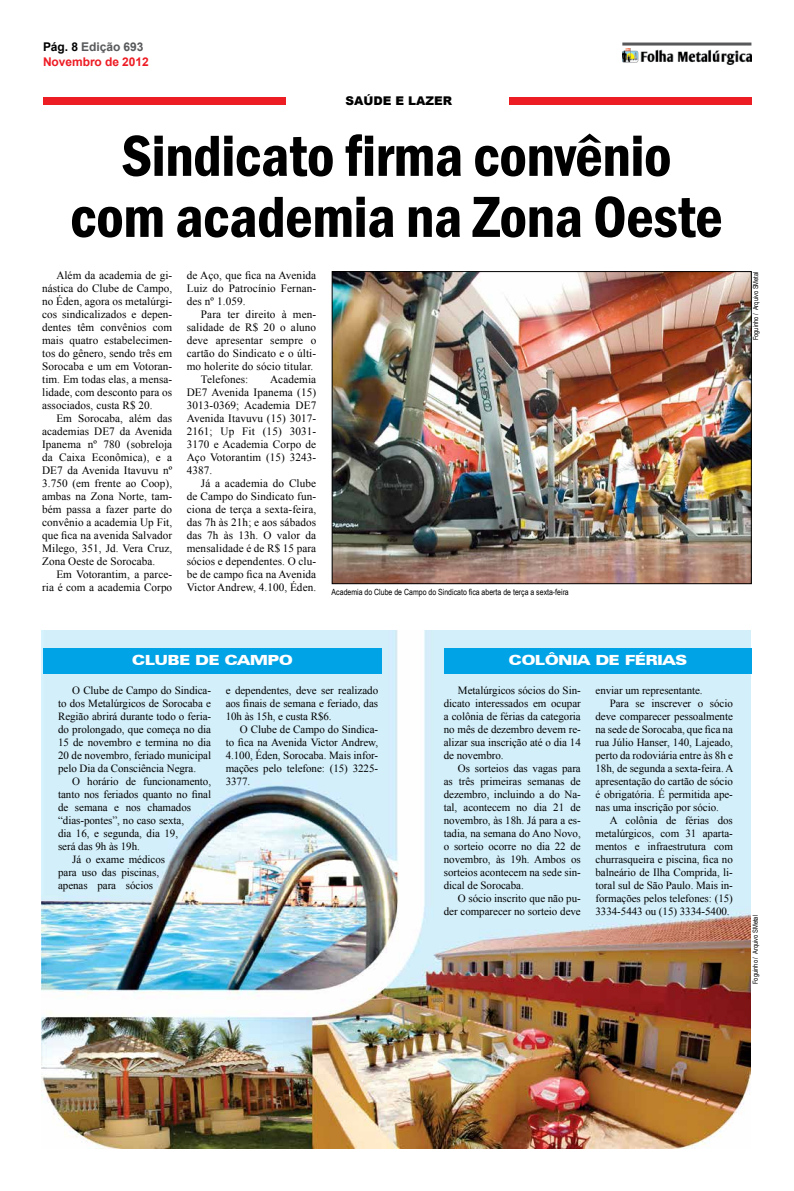
<style>
.page{position:relative;width:794px;height:1191px;background:#fff}
.page>*{position:absolute;margin:0;border:0;box-sizing:border-box;transform-origin:0 0}
.t1{font:600 condensed 60px/61px "Franklin Gothic";letter-spacing:-.01em;color:#000;text-align:center}
.t2{font:900 expanded 14px "Zurich BT";letter-spacing:-.005em;color:#fff}
.t3{font:700 12px/14.4px "Arial";letter-spacing:-.005em;color:#ed1c24}
.t4{font:900 12px "Arial";color:#000}
.t5{font:11.2px/13px "Times New Roman";letter-spacing:.01em;color:#000;text-align:justify}
.t6{font:11px/13px "Times New Roman";letter-spacing:-.005em;color:#000;text-align:justify}
.t7{font:8.5px "Arial Narrow";color:#000}
.t8{font:7px "Arial Narrow";color:#000}
.s1{color:#000}
.s2{color:#58595b}
</style>
<div class="page">
<hr style="left:622px;top:43px;width:129px;height:3px;background:#58595b">
<img style="left:622px;top:48px;width:129px;height:16px">
<img style="left:42px;top:631px;width:709px;height:517px">
<div style="left:43px;top:97px;width:243px;height:7px;background:#ed1d24"></div>
<div style="left:509px;top:97px;width:243px;height:7px;background:#ed1d24"></div>
<img style="left:334px;top:273px;width:415px;height:309px">
<div style="left:332px;top:271px;width:419px;height:313px;border:1px solid #000"></div>
<div style="left:43px;top:647px;width:339px;height:26px;background:#00a3e6"></div>
<div style="left:444px;top:647px;width:307px;height:26px;background:#00a3e6"></div>
<p class="t3" style="left:43px;top:40px;width:107px"><span class="s1">Pág. 8</span> <span class="s2">Edição 693<br></span>Novembro de 2012</p>
<p class="t4" style="left:345px;top:92px;width:99px">SAÚDEELAZER</p>
<h1 class="t1" style="left:70px;top:124px;width:654px">Sindicato firma convênio com academia na Zona Oeste</h1>
<p class="t5" style="left:42px;top:269px;width:132px;text-indent:14px">Além da academia de gi&shy;nástica do Clube de Campo, no Éden, agora os metalúrgi&shy;cos sindicalizados e depen&shy;dentes têm convênios com mais quatro estabelecimen&shy;tos do gênero, sendo três em Sorocaba e um em Votoran&shy;tim. Em todas elas, a mensa&shy;lidade, com desconto para os associados, custa R$ 20.</p>
<p class="t5" style="left:42px;top:412px;width:132px;text-indent:14px">Em Sorocaba, além das academias DE7 da Avenida Ipanema nº 780 (sobreloja da Caixa Econômica), e a DE7 da Avenida Itavuvu nº 3.750 (em frente ao Coop), ambas na Zona Norte, tam&shy;bém passa a fazer parte do convênio a academia Up Fit, que fica na avenida Salvador Milego, 351, Jd. Vera Cruz, Zona Oeste de Sorocaba.</p>
<p class="t5" style="left:42px;top:568px;width:132px;text-align:right">Em Votorantim, a parce&shy;ria é com a academia Corpo</p>
<p class="t5" style="left:187px;top:269px;width:131px">de Aço, que fica na Avenida Luiz do Patrocínio Fernan&shy;des nº 1.059.</p>
<p class="t5" style="left:201px;top:308px;width:117px">Para ter direito à men-</p>
<p class="t5" style="left:187px;top:321px;width:131px">salidade de R$ 20 o aluno</p>
<p class="t5" style="left:187px;top:334px;width:131px">deve apresentar sempre o</p>
<p class="t5" style="left:187px;top:347px;width:131px">cartão do Sindicato e o últi-</p>
<p class="t5" style="left:187px;top:360px;width:128px">mo holerite do sócio titular.</p>
<p class="t5" style="left:201px;top:373px;width:49px">Telefones:</p>
<p class="t5" style="left:187px;top:373px;width:131px;text-indent:83px">Academia DE7 Avenida Ipanema (15)<br>3013-0369; Academia DE7<br>Avenida Itavuvu (15) 3017- 2161; Up Fit (15) 3031- 3170 e Academia Corpo de Aço Votorantim (15) 3243- 4387.</p>
<p class="t5" style="left:187px;top:477px;width:131px;text-indent:14px">Já a academia do Clube de Campo do Sindicato fun&shy;ciona de terça a sexta-feira, das 7h às 21h; e aos sábados das 7h às 13h. O valor da mensalidade é de R$ 15 para sócios e dependentes. O clu&shy;be de campo fica na Avenida Victor Andrew, 4.100, Éden.</p>
<p class="t7" style="left:332px;top:585px;width:239px">Academia do Clube de Campo do Sindicato fica aberta de terça a sexta-feira</p>
<p class="t8" style="left:750px;top:340px;width:70px;rotate:-90deg">Foguinho / Arquivo SMetal</p>
<p class="t2" style="left:132px;top:652px;width:76px">CLUBE DE</p>
<p class="t2" style="left:225px;top:652px;width:15px">CAM</p>
<p class="t2" style="left:268px;top:652px;width:25px">PO</p>
<p class="t2" style="left:509px;top:652px;width:13px">COL</p>
<p class="t2" style="left:545px;top:652px;width:63px">ÔNIA DE</p>
<p class="t2" style="left:625px;top:652px;width:32px">FÉRIAS</p>
<p class="t6" style="left:58px;top:683px;width:155px;text-indent:14px">O Clube de Campo do Sindica&shy;to dos Metalúrgicos de Sorocaba e Região abrirá durante todo o feria&shy;do prolongado, que começa no dia 15 de novembro e termina no dia 20 de novembro, feriado municipal pelo Dia da Consciência Negra.</p>
<p class="t6" style="left:72px;top:774px;width:140px">O horário de funcionamento,</p>
<p class="t6" style="left:58px;top:787px;width:155px">tanto nos feriados quanto no final</p>
<p class="t6" style="left:58px;top:800px;width:135px">de semana e nos chamados</p>
<p class="t6" style="left:58px;top:813px;width:128px">“dias-pontes”, no caso sexta,</p>
<p class="t6" style="left:58px;top:826px;width:122px">dia 16, e segunda, dia 19,</p>
<p class="t6" style="left:58px;top:839px;width:83px">será das 9h às 19h.</p>
<p class="t6" style="left:72px;top:852px;width:94px">Já o exame médicos</p>
<p class="t6" style="left:58px;top:865px;width:102px">para uso das piscinas,</p>
<p class="t6" style="left:58px;top:878px;width:97px">apenas para sócios</p>
<p class="t6" style="left:226px;top:683px;width:154px">e dependentes, deve ser realizado aos finais de semana e feriado, das 10h às 15h, e custa R$6.</p>
<p class="t6" style="left:226px;top:722px;width:154px;text-indent:14px">O Clube de Campo do Sindica&shy;to fica na Avenida Victor Andrew, 4.100, Éden, Sorocaba. Mais infor&shy;mações pelo telefone: (15) 3225- 3377.</p>
<p class="t6" style="left:444px;top:683px;width:139px;text-indent:14px">Metalúrgicos sócios do Sin&shy;dicato interessados em ocupar a colônia de férias da categoria no mês de dezembro devem re&shy;alizar sua inscrição até o dia 14 de novembro.</p>
<p class="t6" style="left:444px;top:761px;width:139px;text-indent:14px">Os sorteios das vagas para as três primeiras semanas de dezembro, incluindo a do Na&shy;tal, acontecem no dia 21 de novembro, às 18h. Já para a es&shy;tadia, na semana do Ano Novo, o sorteio ocorre no dia 22 de novembro, às 19h. Ambos os sorteios acontecem na sede sin&shy;dical de Sorocaba.</p>
<p class="t6" style="left:444px;top:891px;width:139px;text-align:right">O sócio inscrito que não pu&shy;der comparecer no sorteio deve</p>
<p class="t6" style="left:595px;top:683px;width:109px">enviar um representante.</p>
<p class="t6" style="left:609px;top:696px;width:125px">Para se inscrever o sócio</p>
<p class="t6" style="left:595px;top:709px;width:139px">deve comparecer pessoalmente</p>
<p class="t6" style="left:595px;top:722px;width:139px">na sede de Sorocaba, que fica na</p>
<p class="t6" style="left:595px;top:735px;width:139px">rua Júlio Hanser, 140, Lajeado,</p>
<p class="t6" style="left:595px;top:748px;width:139px">perto da rodoviária entre às 8h e</p>
<p class="t6" style="left:595px;top:761px;width:139px">18h, de segunda a sexta-feira. A</p>
<p class="t6" style="left:595px;top:774px;width:139px">apresentação do cartão de sócio</p>
<p class="t6" style="left:595px;top:787px;width:139px">é obrigatória. É permitida ape-</p>
<p class="t6" style="left:595px;top:800px;width:125px">nas uma inscrição por sócio.</p>
<p class="t6" style="left:609px;top:813px;width:125px">A colônia de férias dos</p>
<p class="t6" style="left:595px;top:826px;width:139px">metalúrgicos, com 31 aparta-</p>
<p class="t6" style="left:595px;top:839px;width:139px">mentos e infraestrutura com</p>
<p class="t6" style="left:595px;top:852px;width:139px">churrasqueira e piscina, fica no</p>
<p class="t6" style="left:595px;top:865px;width:139px">balneário de Ilha Comprida, li-</p>
<p class="t6" style="left:595px;top:878px;width:139px">toral sul de São Paulo. Mais in-</p>
<p class="t6" style="left:595px;top:891px;width:139px">formações pelos telefones: (15)</p>
<p class="t6" style="left:595px;top:904px;width:136px">3334-5443 ou (15) 3334-5400.</p>
<p class="t8" style="left:750px;top:984px;width:70px;rotate:-90deg">Foguinho / Arquivo SMetal</p>
</div>
